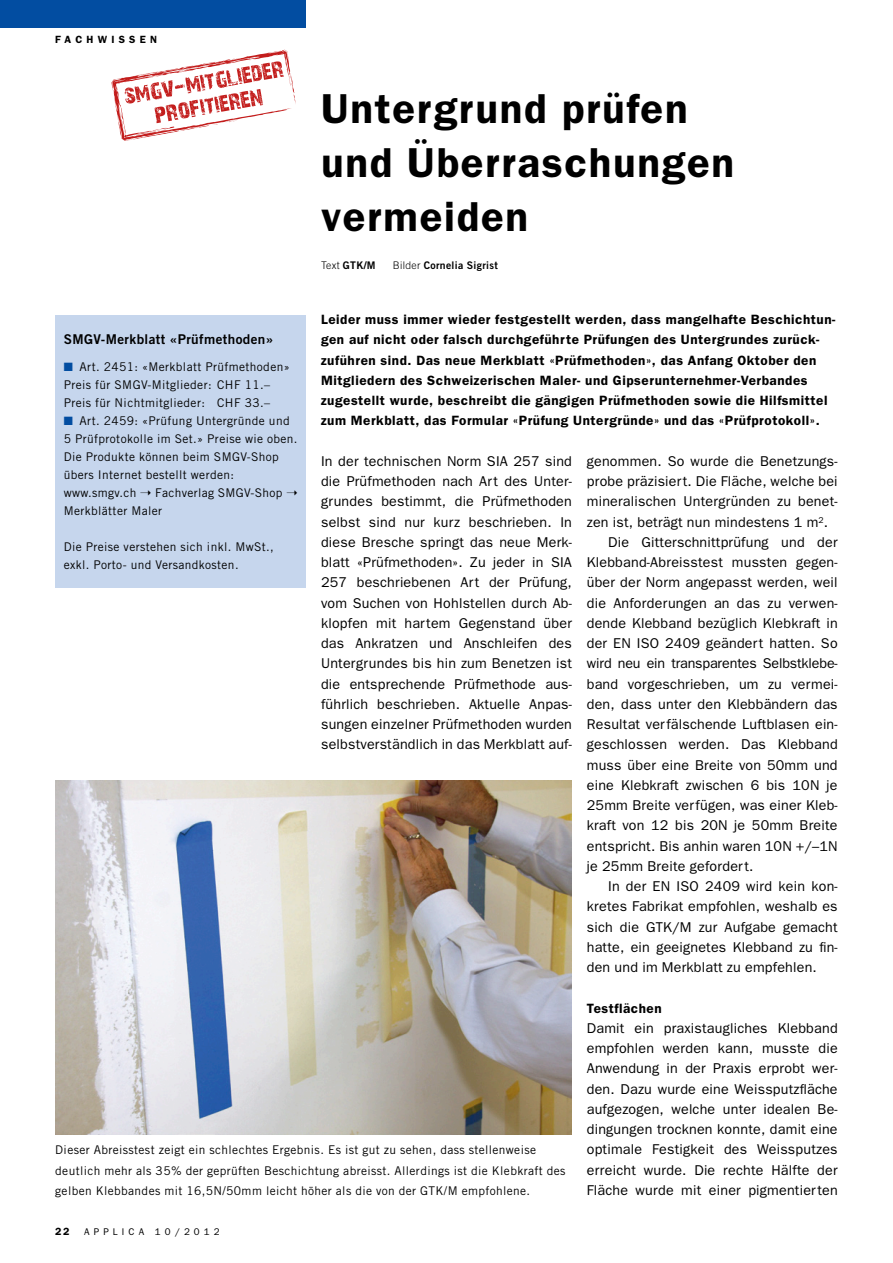
<style>
.page{position:relative;width:893px;height:1263px;background:#fff}
.page>*{position:absolute;margin:0;border:0;box-sizing:border-box;transform-origin:0 0}
.t1{font:600 42px/54px "Franklin Gothic";letter-spacing:.04em;color:#000}
.t2{font:14.25px/20.2px "Franklin Gothic";letter-spacing:.015em;color:#000;text-align:justify}
.t3{font:14.25px "Franklin Gothic";letter-spacing:-.01em;color:#000}
.t4{font:600 13.5px/20.2px "Franklin Gothic";letter-spacing:.04em;color:#000}
.t5{font:13.5px "Trade Gothic Bold Two";letter-spacing:.03em;color:#000}
.t6{font:12px/18px "Trade Gothic";letter-spacing:.03em;color:#000}
.t7{font:10.5px "Trade Gothic Bold Two";letter-spacing:.03em;color:#000}
.t8{font:600 10.5px "Franklin Gothic";letter-spacing:.4em;color:#000}
.t9{font:9.75px "Franklin Gothic";letter-spacing:.42em;color:#000}
.s1{font-family:"Trade Gothic";font-weight:300}
.s2{color:#024da1}
</style>
<div class="page">
<div style="left:0;top:0;width:306px;height:28px;background:#024da1"></div>
<div style="left:55px;top:315px;width:251px;height:272px;background:#c6d6ed"></div>
<img style="left:55px;top:780px;width:517px;height:354px">
<svg style="left:111px;top:49px;width:185px;height:92px"></svg>
<p class="t8" style="left:55px;top:33px;width:103px">fachwissen</p>
<h1 class="t1" style="left:321px;top:81px;width:415px">Untergrund prüfen und Überraschungen vermeiden</h1>
<p class="t7" style="left:321px;top:259px;width:56px"><span class="s1">Text</span> GTK/M</p>
<p class="t7" style="left:393px;top:259px;width:107px"><span class="s1">Bilder</span> Cornelia Sigrist</p>
<p class="t4" style="left:321px;top:309px;width:516px">Leider muss immer wieder festgestellt werden, dass mangelhafte Beschichtun&shy;gen auf nicht oder falsch durchgeführte Prüfungen des Untergrundes zurück&shy;zuführen sind. Das neue Merkblatt «Prüfmethoden», das Anfang Oktober den Mitgliedern des Schweizerischen Maler- und Gipserunternehmer-Verbandes zugestellt wurde, beschreibt die gängigen Prüfmethoden sowie die Hilfsmittel zum Merkblatt, das Formular «Prüfung Untergründe» und das «Prüfprotokoll».</p>
<p class="t5" style="left:64px;top:331px;width:211px">SMGV-Merkblatt «Prüfmethoden»</p>
<p class="t6" style="left:64px;top:357px;width:227px"><span class="s2">■</span> Art. 2451: «Merkblatt Prüfmethoden»<br>Preis für SMGV-Mitglieder: CHF 11.–<br>Preis für Nichtmitglieder: CHF 33.–</p>
<p class="t6" style="left:64px;top:411px;width:235px"><span class="s2">■</span> Art. 2459: «Prüfung Untergründe und 5 Prüfprotokolle im Set.» Preise wie oben.<br>Die Produkte können beim SMGV-Shop übers Internet bestellt werden: www.smgv.ch ➝ Fachverlag SMGV-Shop ➝ Merkblätter Maler</p>
<p class="t6" style="left:64px;top:537px;width:212px">Die Preise verstehen sich inkl. MwSt., exkl. Porto- und Versandkosten.</p>
<p class="t2" style="left:321px;top:450px;width:252px">I n der technischen Norm SIA 257 sind die Prüfmethoden nach Art des Unter&shy;grundes bestimmt, die Prüfmethoden selbst sind nur kurz beschrieben. I n diese Bresche springt das neue Merk&shy;blatt «Prüfmethoden». Zu jeder in SIA 257 beschriebenen Art der Prüfung, vom Suchen von Hohlstellen durch Ab&shy;klopfen mit hartem Gegenstand über das Ankratzen und Anschleifen des Untergrundes bis hin zum Benetzen ist die entsprechende Prüfmethode aus&shy;führlich beschrieben. Aktuelle Anpas&shy;sungen einzelner Prüfmethoden wurden selbstverständlich in das Merkblatt auf-</p>
<p class="t2" style="left:587px;top:450px;width:252px">genommen. So wurde die Benetzungs-</p>
<p class="t2" style="left:587px;top:471px;width:252px">probe präzisiert. Die Fläche, welche bei</p>
<p class="t2" style="left:587px;top:491px;width:252px">mineralischen Untergründen zu benet-</p>
<p class="t2" style="left:587px;top:511px;width:243px">zen ist, beträgt nun mindestens 1 m<sup>2</sup>.</p>
<p class="t2" style="left:608px;top:531px;width:231px">Die Gitterschnittprüfung und der</p>
<p class="t2" style="left:587px;top:552px;width:252px">Klebband-Abreisstest mussten gegen-</p>
<p class="t2" style="left:587px;top:572px;width:252px">über der Norm angepasst werden, weil</p>
<p class="t2" style="left:587px;top:592px;width:252px">die Anforderungen an das zu verwen-</p>
<p class="t2" style="left:587px;top:612px;width:252px">dende Klebband bezüglich Klebkraft in</p>
<p class="t2" style="left:587px;top:633px;width:252px">der EN ISO 2409 geändert hatten. So</p>
<p class="t3" style="left:587px;top:655px;width:252px">wird neu ein transparentes Selbstklebe-</p>
<p class="t2" style="left:587px;top:673px;width:252px">band vorgeschrieben, um zu vermei-</p>
<p class="t2" style="left:587px;top:693px;width:252px">den, dass unter den Klebbändern das</p>
<p class="t2" style="left:587px;top:714px;width:252px">Resultat verfälschende Luftblasen ein-</p>
<p class="t2" style="left:587px;top:734px;width:252px">geschlossen werden. Das Klebband</p>
<p class="t2" style="left:587px;top:754px;width:252px">muss über eine Breite von 50mm und</p>
<p class="t2" style="left:587px;top:774px;width:252px">eine Klebkraft zwischen 6 bis 10N je</p>
<p class="t2" style="left:587px;top:795px;width:252px">25mm Breite verfügen, was einer Kleb-</p>
<p class="t2" style="left:587px;top:815px;width:252px">kraft von 12 bis 20N je 50mm Breite</p>
<p class="t2" style="left:587px;top:835px;width:252px">entspricht. Bis anhin waren 10N +/–1N</p>
<p class="t2" style="left:587px;top:855px;width:168px">je 25mm Breite gefordert.</p>
<p class="t2" style="left:608px;top:876px;width:231px">I n der EN I SO 2409 wird kein kon-</p>
<p class="t2" style="left:587px;top:896px;width:252px">kretes Fabrikat empfohlen, weshalb es</p>
<p class="t2" style="left:587px;top:916px;width:252px">sich die GTK/M zur Aufgabe gemacht</p>
<p class="t2" style="left:587px;top:936px;width:252px">hatte, ein geeignetes Klebband zu fin-</p>
<p class="t2" style="left:587px;top:957px;width:232px">den und im Merkblatt zu empfehlen.</p>
<p class="t4" style="left:587px;top:997px;width:76px">Testflächen</p>
<p class="t2" style="left:587px;top:1017px;width:252px">Damit ein praxistaugliches Klebband empfohlen werden kann, musste die Anwendung in der Praxis erprobt wer&shy;den. Dazu wurde eine Weissputzfläche aufgezogen, welche unter idealen Be&shy;dingungen trocknen konnte, damit eine optimale Festigkeit des Weissputzes erreicht wurde. Die rechte Hälfte der Fläche wurde mit einer pigmentierten</p>
<p class="t6" style="left:55px;top:1140px;width:512px;line-height:20.2px">Dieser Abreisstest zeigt ein schlechtes Ergebnis. Es ist gut zu sehen, dass stellenweise deutlich mehr als 35% der geprüften Beschichtung abreisst. Allerdings ist die Klebkraft des gelben Klebbandes mit 16,5N/50mm leicht höher als die von der GTK/M empfohlene.</p>
<p class="t8" style="left:55px;top:1225px;width:16px">22</p>
<p class="t9" style="left:84px;top:1226px;width:137px">Applica 10/2012</p>
</div>
